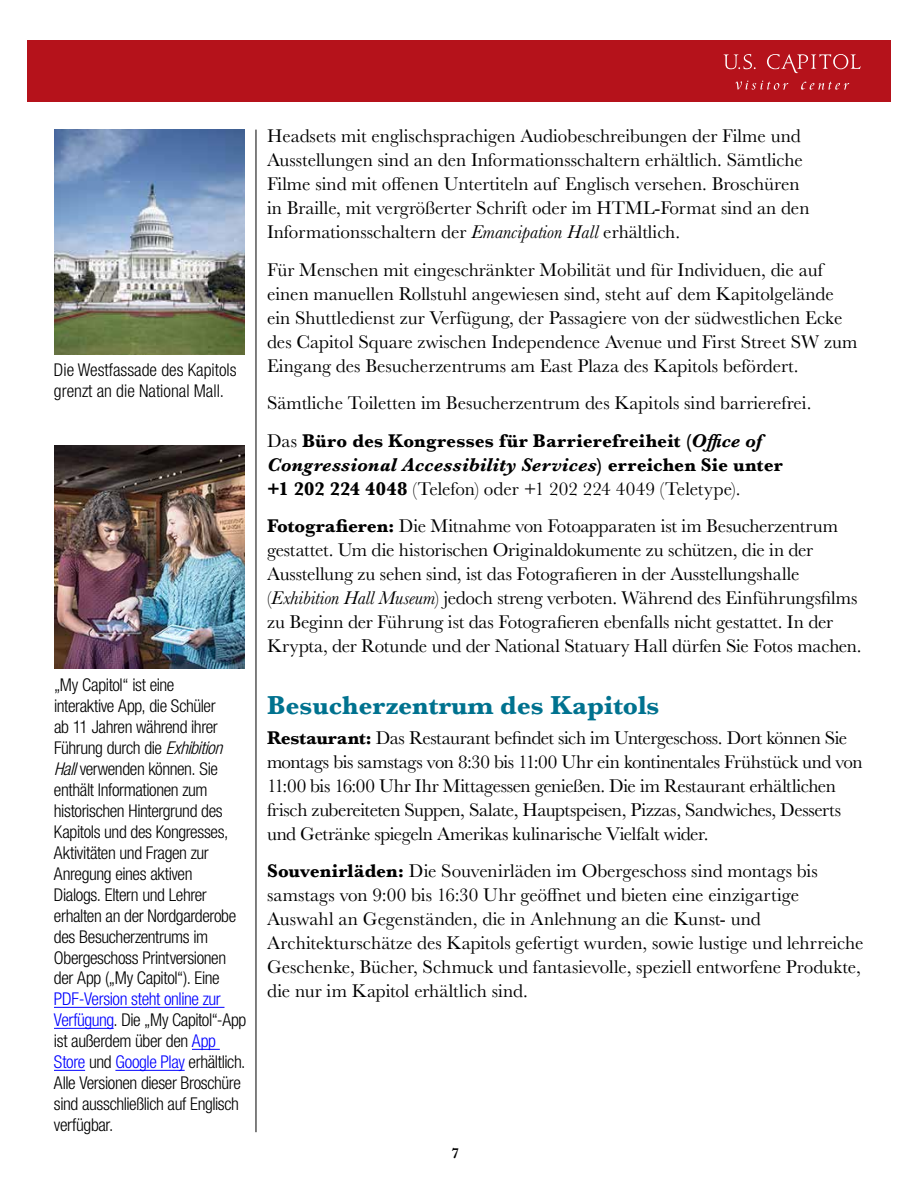
<style>
.page{position:relative;width:918px;height:1188px;background:#fff}
.page>*{position:absolute;margin:0;border:0;box-sizing:border-box;transform-origin:0 0}
.t1{font:700 27px "Baskerville";color:#00728f}
.t2{font:19.2px/24px "Baskerville";color:#000}
.t3{font:19.2px/24px "Baskerville";letter-spacing:-.02em;color:#000}
.t4{font:300 condensed 17.7px/21px "Helvetica Neue LT Std";letter-spacing:-.02em;color:#000}
.t5{font:300 condensed 17.7px/21px "Helvetica Neue LT Std";color:#000}
.t6{font:600 15px "Baskerville";color:#000}
.s1{font-style:italic}
.s2{color:#00f}
.s3{font-weight:700}
.s4{font-weight:700;font-style:italic}
</style>
<div class="page">
<div style="left:27px;top:40px;width:863px;height:62px;background:#b5121b"></div>
<svg style="left:724px;top:54px;width:137px;height:36px"></svg>
<hr style="left:256px;top:130px;width:1px;height:1002px;background:#000">
<img style="left:54px;top:130px;width:191px;height:224px">
<img style="left:54px;top:445px;width:191px;height:224px">
<hr style="left:54px;top:1007px;width:170px;height:1px;background:#00f">
<hr style="left:54px;top:1028px;width:60px;height:1px;background:#00f">
<svg style="left:192px;top:1049px;width:28px;height:1px"></svg>
<hr style="left:54px;top:1070px;width:31px;height:1px;background:#00f">
<hr style="left:115px;top:1070px;width:70px;height:1px;background:#00f">
<p class="t5" style="left:54px;top:359px;width:184px">Die Westfassade des Kapitols grenzt an die National Mall.</p>
<p class="t4" style="left:54px;top:674px;width:184px">„My Capitol“ ist eine interaktive App, die Schüler<br>ab 11 Jahren während ihrer<br>Führung durch die <span class="s1">Exhibition<br>Hall</span>verwenden können. Sie enthält Informationen zum historischen Hintergrund des<br>Kapitols und des Kongresses,<br>Aktivitäten und Fragen zur<br>Anregung eines aktiven<br>Dialogs. Eltern und Lehrer erhalten an der Nordgarderobe des Besucherzentrums im<br>Obergeschoss Printversionen der App („My Capitol“). Eine</p>
<p class="t4" style="left:54px;top:989px;width:194px"><span class="s2">PDF-Version steht online zur<br>Verfügung</span>. Die „My Capitol“-App ist außerdem über den <span class="s2">App<br>Store</span> und <span class="s2">Google Play</span> erhältlich.<br>Alle Versionen dieser Broschüre sind ausschließlich auf Englisch verfügbar.</p>
<p class="t2" style="left:267px;top:125px;width:544px">Headsets mit englischsprachigen Audiobeschreibungen der Filme und Ausstellungen sind an den Informationsschaltern erhältlich. Sämtliche Filme sind mit offenen Untertiteln auf Englisch versehen. Broschüren in Braille, mit vergrößerter Schrift oder im HTML-Format sind an den Informationsschaltern der <span class="s1">Emancipation Hall</span> erhältlich.</p>
<p class="t2" style="left:267px;top:258px;width:592px">Für Menschen mit eingeschränkter Mobilität und für Individuen, die auf einen manuellen Rollstuhl angewiesen sind, steht auf dem Kapitolgelände ein Shuttledienst zur Verfügung, der Passagiere von der südwestlichen Ecke des Capitol Square zwischen Independence Avenue und First Street SW zum Eingang des Besucherzentrums am East Plaza des Kapitols befördert.</p>
<p class="t2" style="left:267px;top:385px;width:546px;line-height:37.5px">Sämtliche Toiletten im Besucherzentrum des Kapitols sind barrierefrei.<br>Das <span class="s3">Büro des Kongresses für Barrierefreiheit (</span><span class="s4">Office of</span></p>
<p class="t2" style="left:267px;top:453px;width:517px"><span class="s4">Congressional Accessibility Services</span><span class="s3">) erreichen Sie unter +1 202 224 4048</span> (Telefon) oder +1 202 224 4049 (Teletype).</p>
<p class="t2" style="left:267px;top:515px;width:596px"><span class="s3">Fotografieren:</span> Die Mitnahme von Fotoapparaten ist im Besucherzentrum gestattet. Um die historischen Originaldokumente zu schützen, die in der Ausstellung zu sehen sind, ist das Fotografieren in der Ausstellungshalle (<span class="s1">Exhibition Hall Museum</span>) jedoch streng verboten. Während des Einführungsfilms zu Beginn der Führung ist das Fotografieren ebenfalls nicht gestattet. In der Krypta, der Rotunde und der National Statuary Hall dürfen Sie Fotos machen.</p>
<h1 class="t1" style="left:267px;top:686px;width:394px">Besucherzentrum des Kapitols</h1>
<p class="t3" style="left:267px;top:726px;width:597px"><span class="s3">Restaurant:</span> Das Restaurant befindet sich im Untergeschoss. Dort können Sie montags bis samstags von 8:30 bis 11:00 Uhr ein kontinentales Frühstück und von 11:00 bis 16:00 Uhr Ihr Mittagessen genießen. Die im Restaurant erhältlichen frisch zubereiteten Suppen, Salate, Hauptspeisen, Pizzas, Sandwiches, Desserts und Getränke spiegeln Amerikas kulinarische Vielfalt wider.</p>
<p class="t2" style="left:267px;top:860px;width:598px"><span class="s3">Souvenirläden:</span> Die Souvenirläden im Obergeschoss sind montags bis samstags von 9:00 bis 16:30 Uhr geöffnet und bieten eine einzigartige Auswahl an Gegenständen, die in Anlehnung an die Kunst- und Architekturschätze des Kapitols gefertigt wurden, sowie lustige und lehrreiche Geschenke, Bücher, Schmuck und fantasievolle, speziell entworfene Produkte, die nur im Kapitol erhältlich sind.</p>
<p class="t6" style="left:452px;top:1142px;width:9px">7</p>
</div>
